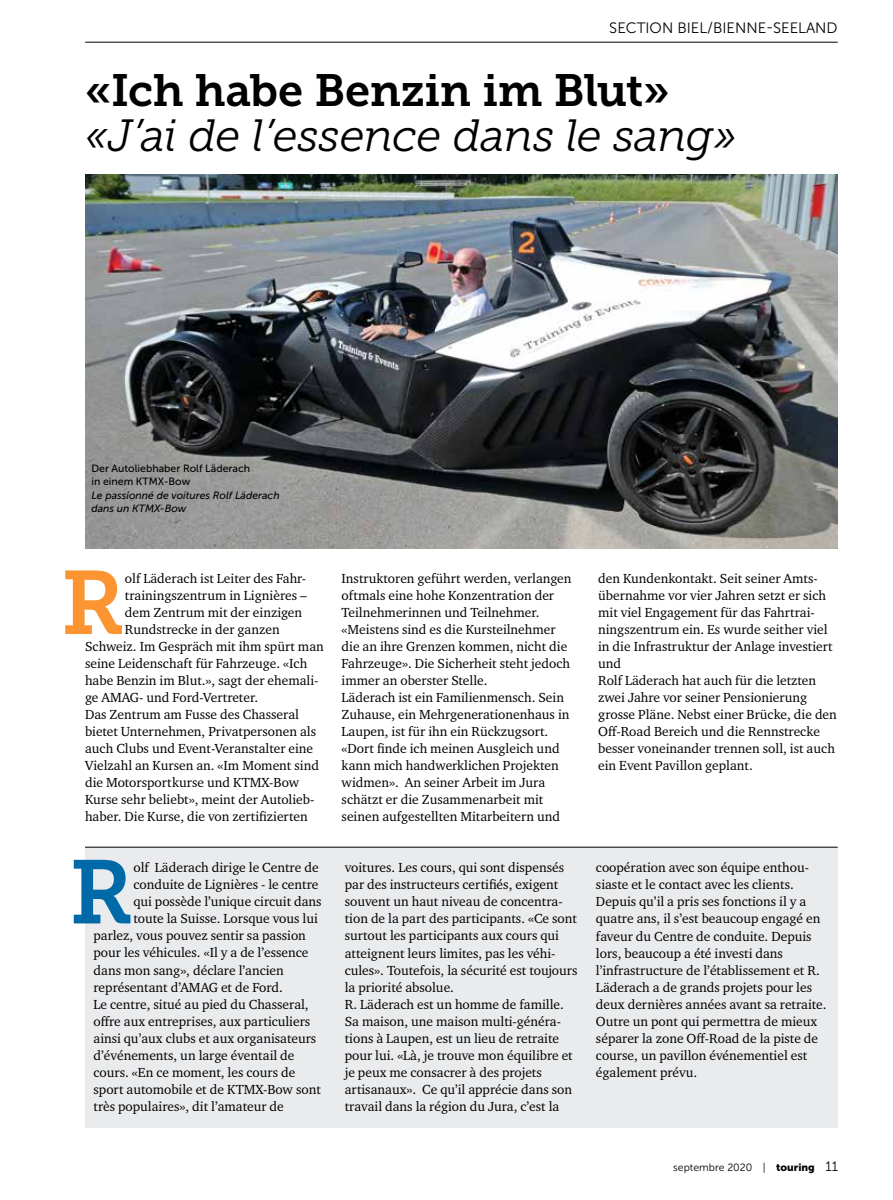
<style>
.page{position:relative;width:893px;height:1200px;background:#fff}
.page>*{position:absolute;margin:0;border:0;box-sizing:border-box;transform-origin:0 0}
.t1{font:89.55px "Museo Slab 700";color:#fc9431}
.t2{font:89.55px "Museo Slab 700";color:#006aa8}
.t3{font:italic 45px "Museo Slab 300";letter-spacing:-.02em;color:#000}
.t4{font:45px "Museo Slab 700";letter-spacing:-.01em;color:#000}
.t5{font:15px "Museo Sans 300";color:#000}
.t6{font:13.5px/17px "Charter ITC Pro";color:#000}
.t7{font:italic 10.5px/13.5px "Museo Sans 500";color:#000}
.t8{font:10.5px/13.5px "Museo Sans 500";color:#000}
.t9{font:10.5px "Museo Sans 300";color:#000}
.s1{font-family:"Museo Sans 900"}
.s2{font-size:13.5px}
</style>
<div class="page">
<hr style="left:85px;top:42px;width:753px;height:1px;background:#000">
<div style="left:85px;top:846px;width:753px;height:281px;background:#eaebed"></div>
<hr style="left:85px;top:846px;width:753px;height:1px;background:#000">
<img style="left:85px;top:174px;width:753px;height:375px">
<p class="t5" style="left:609px;top:20px;width:230px">SECTION BIEL/BIENNE-SEELAND</p>
<h2 class="t4" style="left:85px;top:65px;width:586px">«Ich habe Benzin im Blut»</h2>
<h2 class="t3" style="left:85px;top:111px;width:653px">«J’ai de l’essence dans le sang»</h2>
<p class="t8" style="left:91px;top:461px;width:160px">Der Autoliebhaber Rolf Läderach in einem KTMX-Bow</p>
<p class="t7" style="left:91px;top:488px;width:190px">Le passionné de voitures Rolf Läderach dans un KTMX-Bow</p>
<h1 class="t1" style="left:61px;top:552px;width:66px">R</h1>
<p class="t6" style="left:125px;top:569px;width:183px">olf Läderach ist Leiter des Fahr-</p>
<p class="t6" style="left:125px;top:586px;width:183px">trainingszentrum in Lignières –</p>
<p class="t6" style="left:125px;top:603px;width:179px">dem Zentrum mit der einzigen</p>
<p class="t6" style="left:125px;top:620px;width:156px">Rundstrecke in der ganzen</p>
<p class="t6" style="left:85px;top:637px;width:240px">Schweiz. Im Gespräch mit ihm spürt man</p>
<p class="t6" style="left:85px;top:654px;width:224px">seine Leidenschaft für Fahrzeuge. «Ich</p>
<p class="t6" style="left:85px;top:671px;width:235px">habe Benzin im Blut.», sagt der ehemali-</p>
<p class="t6" style="left:85px;top:688px;width:175px">ge AMAG- und Ford-Vertreter.</p>
<p class="t6" style="left:85px;top:705px;width:215px">Das Zentrum am Fusse des Chasseral</p>
<p class="t6" style="left:85px;top:722px;width:233px">bietet Unternehmen, Privatpersonen als</p>
<p class="t6" style="left:85px;top:739px;width:230px">auch Clubs und Event-Veranstalter eine</p>
<p class="t6" style="left:85px;top:756px;width:235px">Vielzahl an Kursen an. «Im Moment sind</p>
<p class="t6" style="left:85px;top:773px;width:216px">die Motorsportkurse und KTMX-Bow</p>
<p class="t6" style="left:85px;top:790px;width:231px">Kurse sehr beliebt», meint der Autolieb-</p>
<p class="t6" style="left:85px;top:807px;width:224px">haber. Die Kurse, die von zertifizierten</p>
<h1 class="t2" style="left:69px;top:841px;width:66px">R</h1>
<p class="t6" style="left:133px;top:858px;width:187px">olf Läderach dirige le Centre de</p>
<p class="t6" style="left:133px;top:875px;width:186px">conduite de Lignières - le centre</p>
<p class="t6" style="left:133px;top:892px;width:190px">qui possède l’unique circuit dans</p>
<p class="t6" style="left:133px;top:909px;width:186px">toute la Suisse. Lorsque vous lui</p>
<p class="t6" style="left:94px;top:926px;width:214px">parlez, vous pouvez sentir sa passion</p>
<p class="t6" style="left:94px;top:943px;width:216px">pour les véhicules. «Il y a de l’essence</p>
<p class="t6" style="left:94px;top:960px;width:192px">dans mon sang», déclare l’ancien</p>
<p class="t6" style="left:94px;top:977px;width:191px">représentant d’AMAG et de Ford.</p>
<p class="t6" style="left:94px;top:994px;width:217px">Le centre, situé au pied du Chasseral,</p>
<p class="t6" style="left:94px;top:1011px;width:218px">offre aux entreprises, aux particuliers</p>
<p class="t6" style="left:94px;top:1028px;width:224px">ainsi qu’aux clubs et aux organisateurs</p>
<p class="t6" style="left:94px;top:1045px;width:202px">d’événements, un large éventail de</p>
<p class="t6" style="left:94px;top:1062px;width:203px">cours. «En ce moment, les cours de</p>
<p class="t6" style="left:94px;top:1080px;width:229px">sport automobile et de KTMX-Bow sont</p>
<p class="t6" style="left:94px;top:1097px;width:192px">très populaires», dit l’amateur de</p>
<p class="t6" style="left:342px;top:569px;width:231px">Instruktoren geführt werden, verlangen oftmals eine hohe Konzentration der Teilnehmerinnen und Teilnehmer. «Meistens sind es die Kursteilnehmer die an ihre Grenzen kommen, nicht die Fahrzeuge». Die Sicherheit steht jedoch immer an oberster Stelle.<br>Läderach ist ein Familienmensch. Sein Zuhause, ein Mehrgenerationenhaus in Laupen, ist für ihn ein Rückzugsort. «Dort finde ich meinen Ausgleich und kann mich handwerklichen Projekten widmen». An seiner Arbeit im Jura schätzt er die Zusammenarbeit mit seinen aufgestellten Mitarbeitern und</p>
<p class="t6" style="left:598px;top:569px;width:240px">den Kundenkontakt. Seit seiner Amts&shy;übernahme vor vier Jahren setzt er sich mit viel Engagement für das Fahrtrai&shy;ningszentrum ein. Es wurde seither viel in die Infrastruktur der Anlage investiert und<br>Rolf Läderach hat auch für die letzten zwei Jahre vor seiner Pensionierung grosse Pläne. Nebst einer Brücke, die den Off-Road Bereich und die Rennstrecke besser voneinander trennen soll, ist auch ein Event Pavillon geplant.</p>
<p class="t6" style="left:345px;top:858px;width:234px">voitures. Les cours, qui sont dispensés par des instructeurs certifiés, exigent souvent un haut niveau de concentra&shy;tion de la part des participants. «Ce sont surtout les participants aux cours qui atteignent leurs limites, pas les véhi&shy;cules». Toutefois, la sécurité est toujours la priorité absolue.<br>R. Läderach est un homme de famille.<br>Sa maison, une maison multi-généra&shy;tions à Laupen, est un lieu de retraite pour lui. «Là, je trouve mon équilibre et je peux me consacrer à des projets artisanaux». Ce qu’il apprécie dans son travail dans la région du Jura, c’est la</p>
<p class="t6" style="left:596px;top:858px;width:232px">coopération avec son équipe enthou&shy;siaste et le contact avec les clients.<br>Depuis qu’il a pris ses fonctions il y a quatre ans, il s’est beaucoup engagé en faveur du Centre de conduite. Depuis lors, beaucoup a été investi dans l’infrastructure de l’établissement et R.<br>Läderach a de grands projets pour les deux dernières années avant sa retraite.<br>Outre un pont qui permettra de mieux séparer la zone Off-Road de la piste de course, un pavillon événementiel est également prévu.</p>
<p class="t9" style="left:673px;top:1161px;width:166px">septembre 2020 | <span class="s1">touring</span> <span class="s2">11</span></p>
</div>
